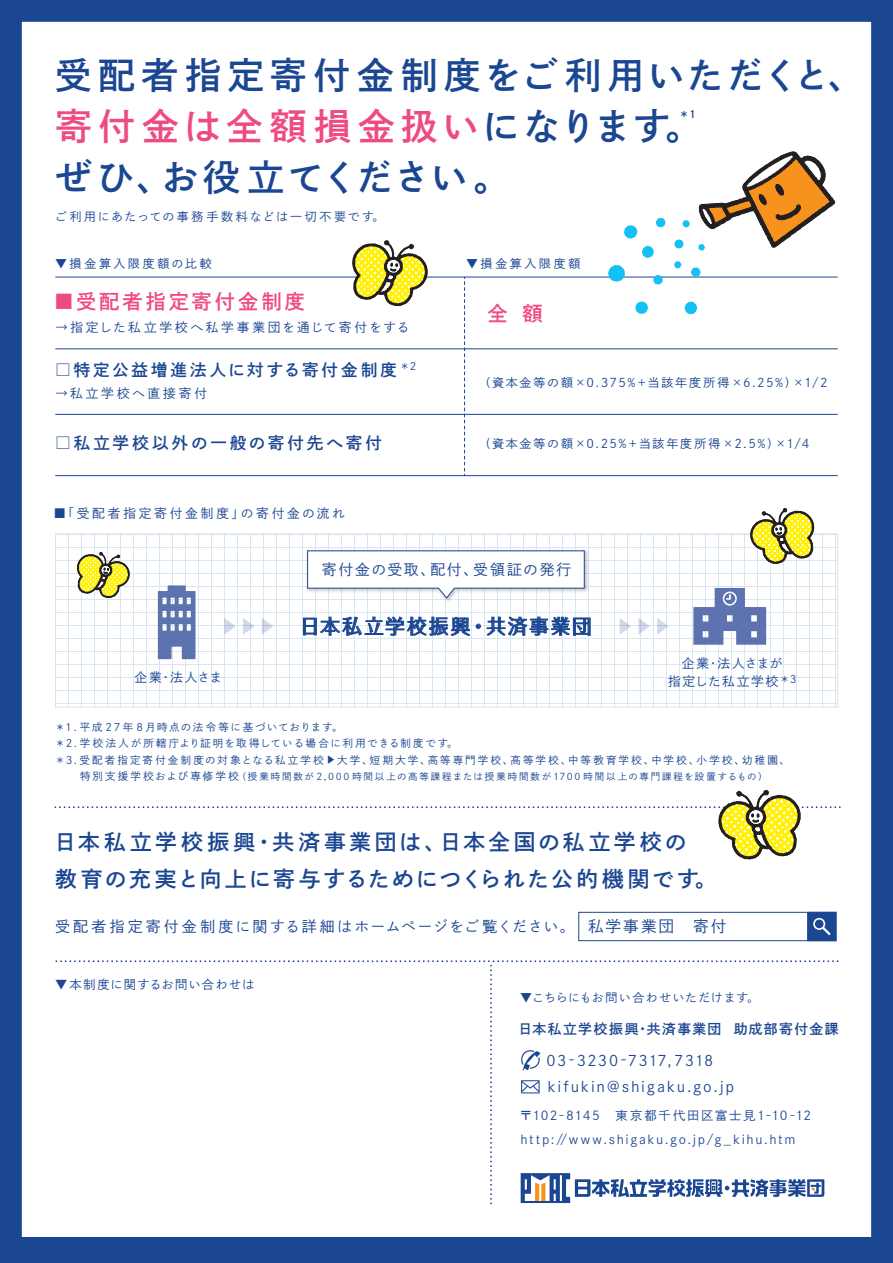
<style>
.page{position:relative;width:893px;height:1263px;background:#1b4692}
.page>*{position:absolute;margin:0;border:0;box-sizing:border-box;transform-origin:0 0}
.t1{font:36.9px/51px "Shuei Go Gin Std B";letter-spacing:.135em;color:#1b4692}
.t2{font:36.9px "Shuei Go Gin Std B";letter-spacing:.05em;color:#1b4692}
.t3{font:21.75px/36.8px "Shuei Go Gin Std B";letter-spacing:.14em;color:#1b4692}
.t4{font:20.25px "Shuei Go Gin Std B";letter-spacing:.15em;color:#ef4b83}
.t5{font:500 19.5px "Folk Pro";letter-spacing:.11em;color:#1b4692}
.t6{font:16.5px "Shuei Go Gin Std B";letter-spacing:.18em;color:#1b4692}
.t7{font:15px "Shuei Go Gin Std L";letter-spacing:.135em;color:#1b4692}
.t8{font:14.85px "Shuei Go Gin Std L";letter-spacing:.12em;color:#1b4692}
.t9{font:14.55px/26.2px "Shuei Go Gin Std L";letter-spacing:.12em;color:#1b4692}
.t10{font:13.8px "Shuei Go Gin Std B";letter-spacing:.1em;color:#1b4692}
.t11{font:12.75px "Shuei Go Gin Std L";letter-spacing:.19em;color:#1b4692}
.t12{font:12.75px "Shuei Go Gin Std L";letter-spacing:.21em;color:#1b4692}
.t13{font:12.75px/17.2px "Shuei Go Gin Std L";letter-spacing:.11em;color:#1b4692;text-align:center}
.t14{font:12.75px "Shuei Go Gin Std L";letter-spacing:.225em;color:#1b4692}
.t15{font:12.3px/24px "Shuei Go Gin Std L";letter-spacing:.125em;color:#1b4692}
.t16{font:12.3px "Shuei Go Gin Std L";letter-spacing:.085em;color:#1b4692}
.t17{font:12px "Shuei Go Gin Std L";letter-spacing:.145em;color:#1b4692}
.t18{font:12px "Shuei Go Gin Std L";letter-spacing:.175em;color:#1b4692}
.t19{font:12px "Shuei Go Gin Std L";letter-spacing:.065em;color:#1b4692}
.t20{font:12px "Shuei Go Gin Std L";letter-spacing:.21em;color:#1b4692}
.t21{font:12px "Shuei Go Gin Std L";letter-spacing:.215em;color:#1b4692}
.t22{font:10.5px/16.5px "Shuei Go Gin Std L";letter-spacing:.185em;color:#1b4692}
.t23{font:10.5px "Shuei Go Gin Std B";color:#1b4692}
.t24{font:9.45px "Shuei Go Gin Std L";letter-spacing:.195em;color:#1b4692}
.s1{color:#ef4b83}
.s2{font-family:"Koz Go Pro";font-size:8.85px}
.s3{font-size:10.5px}
.s4{font-size:15.6px}
.s5{font-size:12.75px}
</style>
<div class="page">
<div style="left:21px;top:21px;width:851px;height:1217px;background:#fff;border:1px solid #1b4692"></div>
<svg style="left:55px;top:533px;width:783px;height:174px"></svg>
<img style="left:305px;top:548px;width:285px;height:56px">
<svg style="left:307px;top:550px;width:278px;height:49px"></svg>
<svg style="left:158px;top:585px;width:37px;height:74px;background:#7b8ebe"></svg>
<svg style="left:693px;top:588px;width:73px;height:57px"></svg>
<svg style="left:224px;top:618px;width:12px;height:17px"></svg>
<svg style="left:243px;top:618px;width:12px;height:17px"></svg>
<svg style="left:262px;top:618px;width:11px;height:17px"></svg>
<svg style="left:620px;top:618px;width:11px;height:17px"></svg>
<svg style="left:638px;top:618px;width:12px;height:17px"></svg>
<svg style="left:657px;top:618px;width:12px;height:17px"></svg>
<hr style="left:55px;top:277px;width:783px;height:1px;background:#1b4692">
<hr style="left:55px;top:348px;width:783px;height:1px;background:#1b4692">
<hr style="left:55px;top:414px;width:783px;height:1px;background:#1b4692">
<hr style="left:55px;top:475px;width:783px;height:1px;background:#1b4692">
<svg style="left:464px;top:278px;width:1px;height:197px"></svg>
<div style="left:578px;top:912px;width:258px;height:29px;border:1px solid #1b4692"></div>
<div style="left:807px;top:912px;width:29px;height:29px;background:#1b4692;border:1px solid #1b4692"></div>
<svg style="left:813px;top:918px;width:17px;height:17px"></svg>
<svg style="left:55px;top:960px;width:783px;height:244px"></svg>
<svg style="left:656px;top:218px;width:9px;height:9px"></svg>
<svg style="left:682px;top:220px;width:8px;height:7px"></svg>
<svg style="left:624px;top:225px;width:13px;height:14px"></svg>
<svg style="left:674px;top:239px;width:9px;height:9px"></svg>
<svg style="left:642px;top:246px;width:12px;height:12px"></svg>
<svg style="left:698px;top:151px;width:137px;height:100px"></svg>
<svg style="left:608px;top:265px;width:17px;height:17px"></svg>
<svg style="left:674px;top:261px;width:7px;height:8px"></svg>
<svg style="left:691px;top:267px;width:9px;height:10px"></svg>
<svg style="left:653px;top:275px;width:10px;height:9px"></svg>
<svg style="left:635px;top:301px;width:13px;height:13px"></svg>
<svg style="left:684px;top:301px;width:13px;height:13px"></svg>
<svg style="left:352px;top:240px;width:76px;height:66px"></svg>
<svg style="left:77px;top:552px;width:53px;height:46px"></svg>
<svg style="left:750px;top:508px;width:64px;height:56px"></svg>
<svg style="left:55px;top:790px;width:786px;height:70px"></svg>
<svg style="left:303px;top:617px;width:167px;height:19px"></svg>
<svg style="left:476px;top:624px;width:5px;height:4px"></svg>
<svg style="left:487px;top:617px;width:103px;height:19px"></svg>
<h1 class="t1" style="left:55px;top:49px;width:811px">受配者指定寄付金制度をご利用いただくと、<span class="s1">寄付金は全額損金扱い</span>になります。</h1>
<p class="t23" style="left:679px;top:106px;width:19px">＊1</p>
<h1 class="t2" style="left:55px;top:151px;width:457px">ぜひ、お役立てください。</h1>
<p class="t18" style="left:55px;top:208px;width:331px">ご利用にあたっての事務手数料などは一切不要です。</p>
<p class="t20" style="left:55px;top:255px;width:158px">▼損金算入限度額の比較</p>
<p class="t21" style="left:466px;top:255px;width:116px">▼損金算入限度額</p>
<h3 class="t4" style="left:54px;top:287px;width:253px">■受配者指定寄付金制度</h3>
<p class="t11" style="left:55px;top:318px;width:356px">→指定した私立学校へ私学事業団を通じて寄付をする</p>
<h3 class="t6" style="left:55px;top:358px;width:363px">□特定公益増進法人に対する寄付金制度<sup>＊2</sup></h3>
<p class="t14" style="left:55px;top:385px;width:154px">→私立学校へ直接寄付</p>
<h3 class="t6" style="left:55px;top:431px;width:329px">□私立学校以外の一般の寄付先へ寄付</h3>
<h3 class="t4" style="left:488px;top:300px;width:57px">全 額</h3>
<p class="t17" style="left:479px;top:374px;width:351px">（資本金等の額×0.375%＋当該年度所得×6.25%）×1/2</p>
<p class="t17" style="left:479px;top:435px;width:332px">（資本金等の額×0.25%＋当該年度所得×2.5%）×1/4</p>
<p class="t12" style="left:53px;top:505px;width:293px">■「受配者指定寄付金制度」の寄付金の流れ</p>
<h3 class="t8" style="left:322px;top:559px;width:251px">寄付金の受取、配付、受領証の発行</h3>
<p class="t11" style="left:134px;top:668px;width:89px">企業・法人さま</p>
<h3 class="t5" style="left:300px;top:610px;width:293px">日本私立学校振興・共済事業団</h3>
<p class="t13" style="left:668px;top:655px;width:130px">企業・法人さまが<br>指定した私立学校<sup>＊3</sup></p>
<p class="t22" style="left:55px;top:718px;width:737px">＊1. 平成 27年 8月時点の法令等に基づいております。　<br>＊2. 学校法人が所轄庁より証明を取得している場合に利用できる制度です。　<br>＊3.受配者指定寄付金制度の対象となる私立学校<span class="s2">▶</span>大学、短期大学、高等専門学校、高等学校、中等教育学校、中学校、小学校、幼稚園、</p>
<p class="t24" style="left:80px;top:770px;width:695px"><span class="s3">特別支援学校および専修学校</span>（授業時間数が2,000 時間以上の高等課程または授業時間数が1700 時間以上の専門課程を設置するもの）　</p>
<h2 class="t3" style="left:54px;top:824px;width:664px">日本私立学校振興・共済事業団は、日本全国の私立学校の<br>教育の充実と向上に寄与するためにつくられた公的機関です。</h2>
<h3 class="t7" style="left:55px;top:916px;width:673px">受配者指定寄付金制度に関する詳細はホームページをご覧ください。 <span class="s4">私学事業団　寄付</span></h3>
<p class="t16" style="left:55px;top:976px;width:201px">▼本制度に関するお問い合わせは</p>
<p class="t19" style="left:520px;top:989px;width:241px">▼こちらにもお問い合わせいただけます。</p>
<h3 class="t10" style="left:518px;top:1019px;width:322px">日本私立学校振興・共済事業団 助成部寄付金課</h3>
<h3 class="t9" style="left:521px;top:1047px;width:215px"><span class="s5">　</span> 03-3230-7317,7318<br><span class="s5">　</span> kifukin@shigaku.go.jp</h3>
<p class="t15" style="left:520px;top:1103px;width:293px">〒102-8145　東京都千代田区富士見1-10-12 http://www.shigaku.go.jp/g_kihu.htm　</p>
</div>
